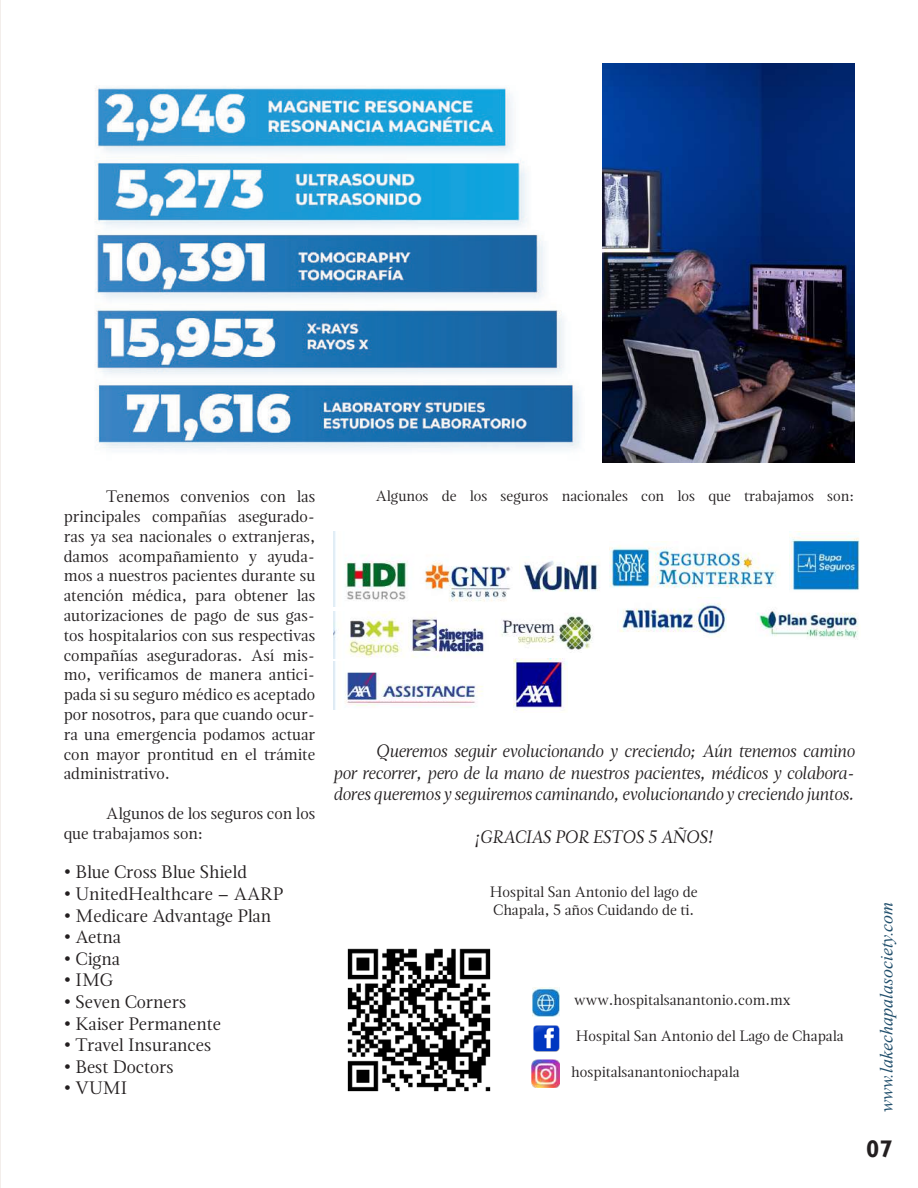
<style>
.page{position:relative;width:918px;height:1188px;background:#fff}
.page>*{position:absolute;margin:0;border:0;box-sizing:border-box;transform-origin:0 0}
.t1{font:700 24px "Gill Sans";color:#231f20}
.t2{font:italic 18px/21.6px "Magneta";color:#231f20;text-align:justify}
.t3{font:18px "Magneta";color:#231f20}
.t4{font:italic 18px "Times New Roman";color:#214f6c}
.t5{font:16.5px/19.8px "Magneta";color:#231f20;text-align:justify}
.t6{font:15px/18px "Magneta";color:#231f20}
</style>
<div class="page">
<img style="left:501px;top:615px;width:92px;height:35px">
<img style="left:94px;top:86px;width:486px;height:364px">
<hr style="left:0;top:0;width:1px;height:1188px;background:#f3eeeb">
<img style="left:333px;top:532px;width:178px;height:75px">
<img style="left:333px;top:611px;width:151px;height:48px">
<img style="left:333px;top:662px;width:150px;height:47px">
<img style="left:610px;top:541px;width:167px;height:47px">
<img style="left:519px;top:560px;width:81px;height:32px">
<img style="left:513px;top:659px;width:54px;height:52px">
<img style="left:620px;top:597px;width:107px;height:40px">
<img style="left:757px;top:611px;width:101px;height:27px">
<img style="left:789px;top:533px;width:71px;height:57px">
<img style="left:603px;top:64px;width:251px;height:399px">
<img style="left:347px;top:948px;width:144px;height:144px">
<img style="left:532px;top:1060px;width:28px;height:27px">
<img style="left:533px;top:1025px;width:26px;height:27px">
<img style="left:532px;top:988px;width:28px;height:28px">
<p class="t5" style="left:64px;top:486px;width:253px;text-indent:43px">Tenemos convenios con las principales compañías asegurado&shy;ras ya sea nacionales o extranjeras, damos acompañamiento y ayuda&shy;mos a nuestros pacientes durante su atención médica, para obtener las autorizaciones de pago de sus gas&shy;tos hospitalarios con sus respectivas compañías aseguradoras. Así mis&shy;mo, verificamos de manera antici&shy;pada si su seguro médico es aceptado por nosotros, para que cuando ocur&shy;ra una emergencia podamos actuar con mayor prontitud en el trámite administrativo.</p>
<p class="t5" style="left:64px;top:803px;width:253px;text-indent:43px">Algunos de los seguros con los que trabajamos son:</p>
<p class="t3" style="left:64px;top:860px;width:185px">• Blue Cross Blue Shield</p>
<p class="t3" style="left:64px;top:882px;width:221px">• UnitedHealthcare – AARP</p>
<p class="t3" style="left:64px;top:903px;width:209px">• Medicare Advantage Plan</p>
<p class="t3" style="left:64px;top:925px;width:59px">• Aetna</p>
<p class="t3" style="left:64px;top:946px;width:58px">• Cigna</p>
<p class="t3" style="left:64px;top:968px;width:51px">• IMG</p>
<p class="t3" style="left:64px;top:990px;width:124px">• Seven Corners</p>
<p class="t3" style="left:64px;top:1011px;width:159px">• Kaiser Permanente</p>
<p class="t3" style="left:64px;top:1033px;width:149px">• Travel Insurances</p>
<p class="t3" style="left:64px;top:1054px;width:111px">• Best Doctors</p>
<p class="t3" style="left:64px;top:1076px;width:65px">• VUMI</p>
<p class="t6" style="left:376px;top:487px;width:480px">Algunos de los seguros nacionales con los que trabajamos son:</p>
<p class="t2" style="left:333px;top:740px;width:522px;text-indent:43px">Queremos seguir evolucionando y creciendo; Aún tenemos camino por recorrer, pero de la mano de nuestros pacientes, médicos y colabora&shy;dores queremos y seguiremos caminando, evolucionando y creciendo juntos.</p>
<p class="t2" style="left:475px;top:826px;width:240px">¡GRACIAS POR ESTOS 5 AÑOS!</p>
<p class="t6" style="left:490px;top:883px;width:209px">Hospital San Antonio del lago de<br>Chapala, 5 años Cuidando de ti.</p>
<p class="t6" style="left:574px;top:991px;width:218px">www.hospitalsanantonio.com.mx</p>
<p class="t6" style="left:576px;top:1027px;width:269px">Hospital San Antonio del Lago de Chapala</p>
<p class="t6" style="left:571px;top:1063px;width:170px">hospitalsanantoniochapala</p>
<p class="t4" style="left:874px;top:1112px;width:212px;rotate:-90deg">www.lakechapalasociety.com</p>
<h1 class="t1" style="left:866px;top:1135px;width:28px">07</h1>
</div>
